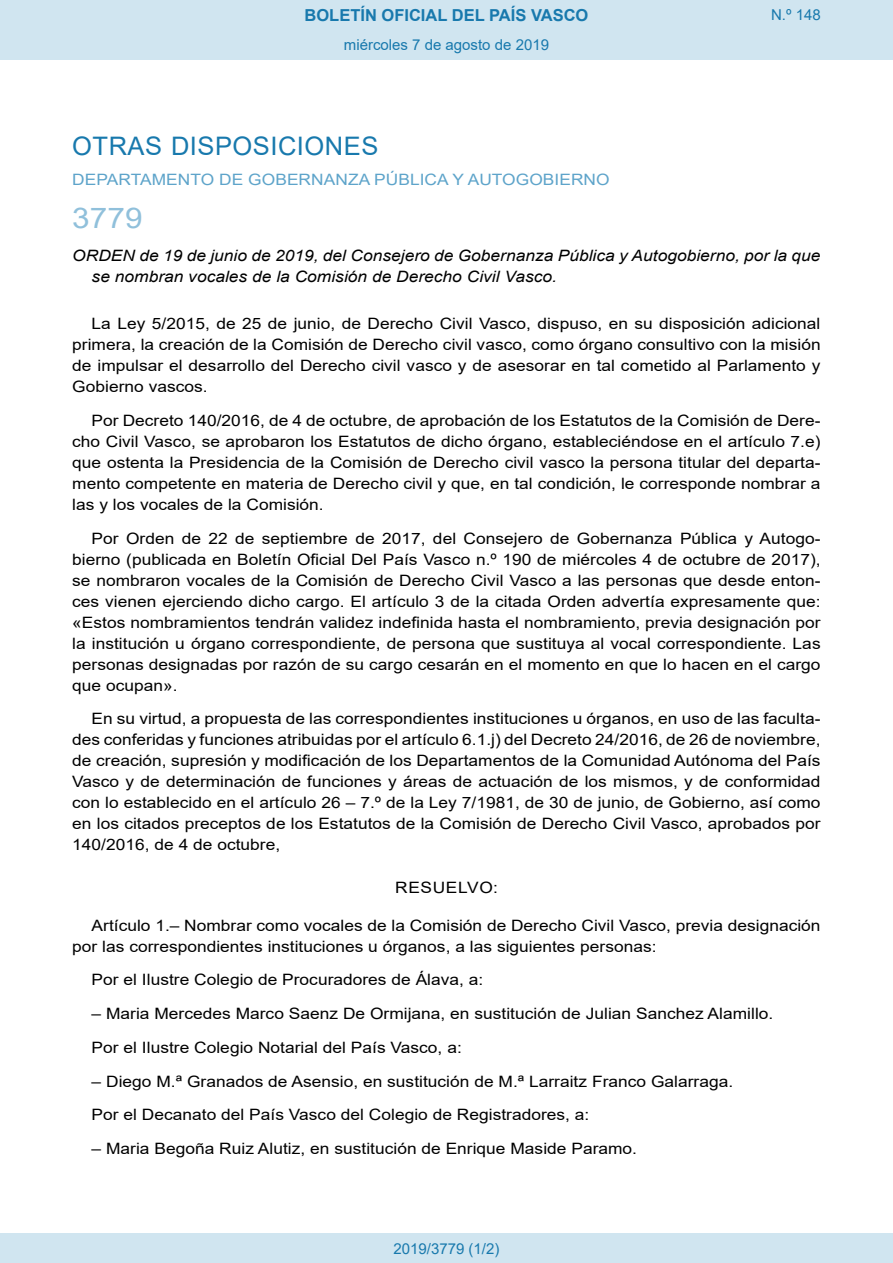
<style>
.page{position:relative;width:893px;height:1263px;background:#fff}
.page>*{position:absolute;margin:0;border:0;box-sizing:border-box;transform-origin:0 0}
.BOPVOrden{font:28.5px "Arial";color:#90c0db;scale:1.11 1}
.BOPVSeccion{font:25.5px "Arial";letter-spacing:.02em;color:#1879ad}
.t1{font:700 16.5px "Arial";color:#1879ad}
.BOPVDetalle{font:15.6px/21px "Arial";color:#000;text-align:justify;scale:1.11 1}
.BOPVTitulo{font:italic 15.6px/21px "Arial";color:#000;scale:1.11 1}
.BOPVOrganismo{font:15.6px "Arial";letter-spacing:.005em;color:#5ea4ca;scale:1.11 1}
.BOPVClave{font:15.6px "Arial";letter-spacing:.035em;color:#000;scale:1.11 1}
.Paginacion_Centro{font:15px "Arial";color:#1879ad}
</style>
<div class="page">
<div style="left:0;top:0;width:893px;height:60px;background:#d0e5f0"></div>
<div style="left:0;top:1233px;width:893px;height:30px;background:#d0e5f0"></div>
<p class="t1" style="left:305px;top:3px;width:285px">BOLETÍN OFICIAL DEL PAÍS VASCO</p>
<p class="Paginacion_Centro" style="left:344px;top:35px;width:207px">miércoles 7 de agosto de 2019</p>
<p class="Paginacion_Centro" style="left:771px;top:5px;width:51px">N.º 148</p>
<p class="BOPVSeccion" style="left:72px;top:128px;width:308px">OTRAS DISPOSICIONES</p>
<p class="BOPVOrganismo" style="left:72px;top:169px;width:486px">DEPARTAMENTO DE GOBERNANZA PÚBLICA Y AUTOGOBIERNO</p>
<p class="BOPVOrden" style="left:72px;top:198px;width:65px">3779</p>
<p class="BOPVTitulo" style="left:92px;top:246px;width:658px;text-indent:-19px">ORDEN de 19 de junio de 2019, del Consejero de Gobernanza Pública y Autogobierno, por la que se nombran vocales de la Comisión de Derecho Civil Vasco.</p>
<p class="BOPVDetalle" style="left:72px;top:313px;width:676px;text-indent:19px">La Ley 5/2015, de 25 de junio, de Derecho Civil Vasco, dispuso, en su disposición adicional primera, la creación de la Comisión de Derecho civil vasco, como órgano consultivo con la misión de impulsar el desarrollo del Derecho civil vasco y de asesorar en tal cometido al Parlamento y Gobierno vascos.</p>
<p class="BOPVDetalle" style="left:72px;top:410px;width:676px;text-indent:19px">Por Decreto 140/2016, de 4 de octubre, de aprobación de los Estatutos de la Comisión de Dere&shy;cho Civil Vasco, se aprobaron los Estatutos de dicho órgano, estableciéndose en el artículo 7.e) que ostenta la Presidencia de la Comisión de Derecho civil vasco la persona titular del departa&shy;mento competente en materia de Derecho civil y que, en tal condición, le corresponde nombrar a las y los vocales de la Comisión.</p>
<p class="BOPVDetalle" style="left:72px;top:527px;width:676px;text-indent:19px">Por Orden de 22 de septiembre de 2017, del Consejero de Gobernanza Pública y Autogo&shy;bierno (publicada en Boletín Oficial Del País Vasco n.º 190 de miércoles 4 de octubre de 2017), se nombraron vocales de la Comisión de Derecho Civil Vasco a las personas que desde enton&shy;ces vienen ejerciendo dicho cargo. El artículo 3 de la citada Orden advertía expresamente que: «Estos nombramientos tendrán validez indefinida hasta el nombramiento, previa designación por la institución u órgano correspondiente, de persona que sustituya al vocal correspondiente. Las personas designadas por razón de su cargo cesarán en el momento en que lo hacen en el cargo que ocupan».</p>
<p class="BOPVDetalle" style="left:72px;top:708px;width:676px;text-indent:19px">En su virtud, a propuesta de las correspondientes instituciones u órganos, en uso de las faculta&shy;des conferidas y funciones atribuidas por el artículo 6.1.j) del Decreto 24/2016, de 26 de noviembre, de creación, supresión y modificación de los Departamentos de la Comunidad Autónoma del País Vasco y de determinación de funciones y áreas de actuación de los mismos, y de conformidad con lo establecido en el artículo 26 – 7.º de la Ley 7/1981, de 30 de junio, de Gobierno, así como en los citados preceptos de los Estatutos de la Comisión de Derecho Civil Vasco, aprobados por 140/2016, de 4 de octubre,</p>
<p class="BOPVClave" style="left:395px;top:876px;width:94px">RESUELVO:</p>
<p class="BOPVDetalle" style="left:72px;top:914px;width:676px;text-indent:19px">Artículo 1.– Nombrar como vocales de la Comisión de Derecho Civil Vasco, previa designación por las correspondientes instituciones u órganos, a las siguientes personas:</p>
<p class="BOPVDetalle" style="left:92px;top:969px;width:354px">Por el Ilustre Colegio de Procuradores de Álava, a:</p>
<p class="BOPVDetalle" style="left:92px;top:1003px;width:616px">– Maria Mercedes Marco Saenz De Ormijana, en sustitución de Julian Sanchez Alamillo.</p>
<p class="BOPVDetalle" style="left:92px;top:1037px;width:335px">Por el Ilustre Colegio Notarial del País Vasco, a:</p>
<p class="BOPVDetalle" style="left:92px;top:1070px;width:579px">– Diego M.ª Granados de Asensio, en sustitución de M.ª Larraitz Franco Galarraga.</p>
<p class="BOPVDetalle" style="left:92px;top:1104px;width:450px">Por el Decanato del País Vasco del Colegio de Registradores, a:</p>
<p class="BOPVDetalle" style="left:92px;top:1138px;width:493px">– Maria Begoña Ruiz Alutiz, en sustitución de Enrique Maside Paramo.</p>
<p class="Paginacion_Centro" style="left:393px;top:1238px;width:107px">2019/3779 (1/2)</p>
</div>
